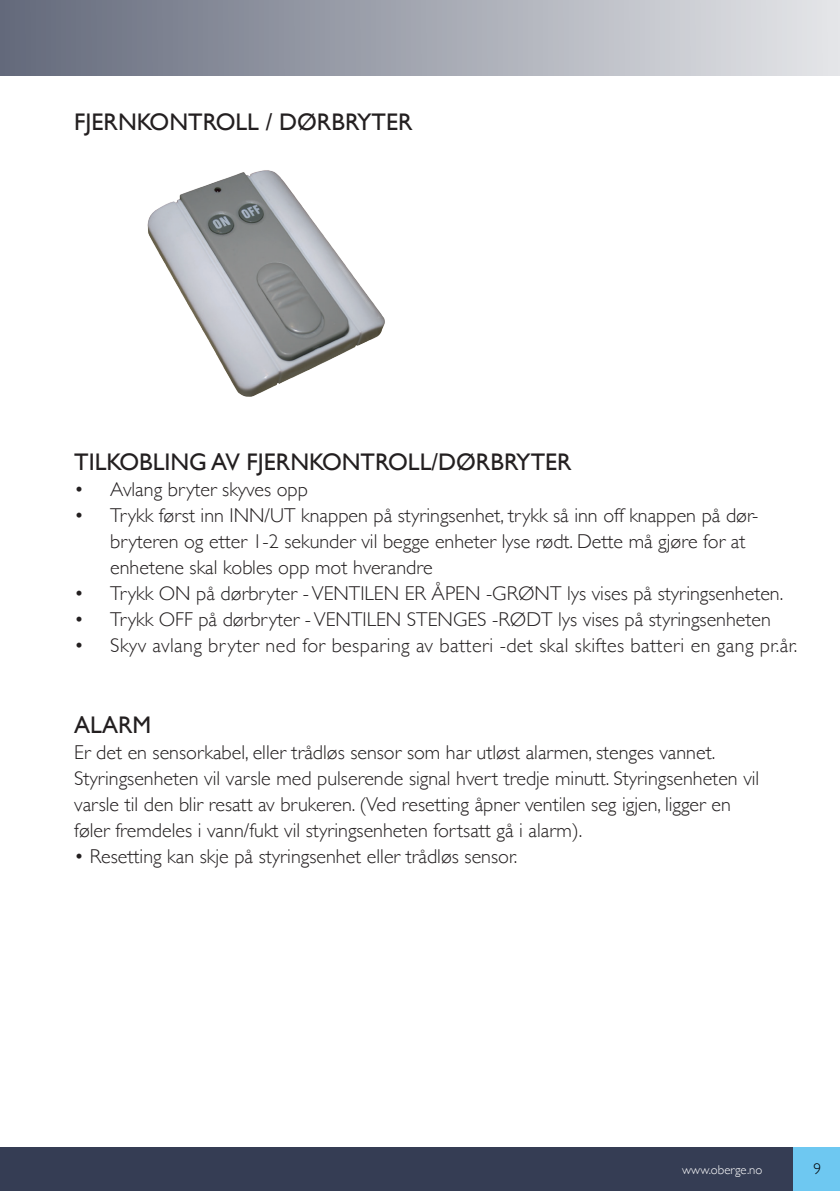
<style>
.page{position:relative;width:840px;height:1191px;background:#fff}
.page>*{position:absolute;margin:0;border:0;box-sizing:border-box;transform-origin:0 0}
.t1{font:24px "Gill Sans";color:#231f20}
.t2{font:300 20px/26px "Gill Sans";color:#231f20}
.t3{font:300 20px "Gill Sans";letter-spacing:.02em;color:#231f20}
.t4{font:300 15.6px "Gill Sans";color:#000001}
.t5{font:300 12.8px "Gill Sans";color:#fff}
</style>
<div class="page">
<div style="left:0;top:1147px;width:839px;height:44px;background:#353d54"></div>
<div style="left:792px;top:1147px;width:47px;height:44px;background:#6ec8f1"></div>
<div style="left:0;top:0;width:839px;height:76px;background:linear-gradient(to right,#63697b,#e5e6e9)"></div>
<img style="left:147px;top:170px;width:238px;height:227px">
<p class="t1" style="left:74px;top:108px;width:340px">FJERNKONTROLL / DØRBRYTER</p>
<p class="t1" style="left:74px;top:448px;width:498px">TILKOBLING AV FJERNKONTROLL/DØRBRYTER</p>
<p class="t2" style="left:74px;top:475px;width:235px">• Avlang bryter skyves opp</p>
<p class="t2" style="left:110px;top:501px;width:649px;text-indent:-36px">• Trykk først inn INN/UT knappen på styringsenhet, trykk så inn off knappen på dør&shy;bryteren og etter 1-2 sekunder vil begge enheter lyse rødt. Dette må gjøre for at enhetene skal kobles opp mot hverandre</p>
<p class="t2" style="left:74px;top:579px;width:710px">• Trykk ON på dørbryter - VENTILEN ER ÅPEN -GRØNT lys vises på styringsenheten.</p>
<p class="t2" style="left:74px;top:605px;width:697px">• Trykk OFF på dørbryter - VENTILEN STENGES -RØDT lys vises på styringsenheten</p>
<p class="t3" style="left:74px;top:630px;width:724px">• Skyv avlang bryter ned for besparing av batteri -det skal skiftes batteri en gang pr.år.</p>
<p class="t1" style="left:74px;top:711px;width:79px">ALARM</p>
<p class="t2" style="left:74px;top:738px;width:686px">Er det en sensorkabel, eller trådløs sensor som har utløst alarmen, stenges vannet.<br>Styringsenheten vil varsle med pulserende signal hvert tredje minutt. Styringsenheten vil varsle til den blir resatt av brukeren. (Ved resetting åpner ventilen seg igjen, ligger en føler fremdeles i vann/fukt vil styringsenheten fortsatt gå i alarm).</p>
<p class="t2" style="left:74px;top:842px;width:444px">• Resetting kan skje på styringsenhet eller trådløs sensor.</p>
<p class="t5" style="left:681px;top:1159px;width:82px">www.oberge.no</p>
<p class="t4" style="left:812px;top:1157px;width:9px">9</p>
</div>
